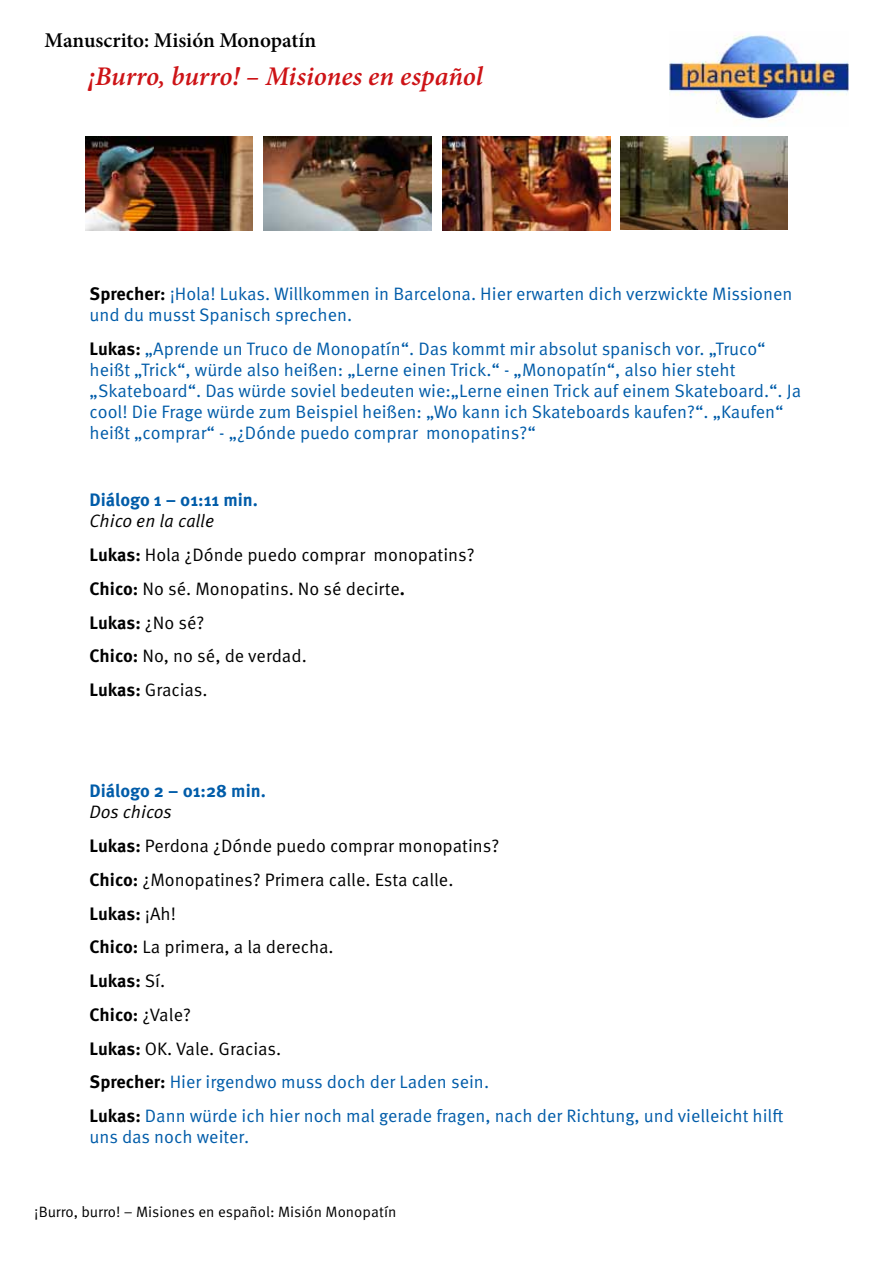
<style>
.page{position:relative;width:893px;height:1263px;background:#fff}
.page>*{position:absolute;margin:0;border:0;box-sizing:border-box;transform-origin:0 0}
.t1{font:italic 600 27px "Minion Pro";letter-spacing:-.005em;color:#cd1316}
.t2{font:600 21px "Minion Pro";letter-spacing:-.005em;color:#000}
.t3{font:18px/21px "Meta OT Norm";color:#005ca9}
.t4{font:18px/33.8px "Meta OT Norm";color:#000}
.t5{font:700 18px/33.8px "Meta OT";letter-spacing:-.005em;color:#000}
.t6{font:700 18px "Meta OT";color:#005ca9}
.t7{font:18px "Meta OT Norm Ita";color:#000}
.t8{font:15px "Meta OT Norm";color:#000}
.s1{font-family:"Meta OT";font-weight:700;color:#000}
.s2{font-family:"Meta OT";font-weight:700}
.s3{font-family:"Meta OT Norm";font-weight:400}
.s4{color:#000}
</style>
<div class="page">
<img style="left:670px;top:34px;width:178px;height:88px">
<img style="left:85px;top:136px;width:168px;height:94px">
<img style="left:442px;top:136px;width:168px;height:94px">
<img style="left:264px;top:136px;width:167px;height:94px">
<img style="left:621px;top:136px;width:166px;height:94px">
<p class="t2" style="left:45px;top:26px;width:273px">Manuscrito: Misión Monopatín</p>
<h1 class="t1" style="left:88px;top:58px;width:396px">¡Burro, burro! – Misiones en español</h1>
<p class="t3" style="left:90px;top:284px;width:704px"><span class="s1">Sprecher:</span> ¡Hola! Lukas. Willkommen in Barcelona. Hier erwarten dich verzwickte Missionen und du musst Spanisch sprechen.</p>
<p class="t3" style="left:90px;top:338px;width:713px"><span class="s1">Lukas:</span> „Aprende un Truco de Monopatín“. Das kommt mir absolut spanisch vor. „Truco“ heißt „Trick“, würde also heißen: „Lerne einen Trick.“ - „Monopatín“, also hier steht „Skateboard“. Das würde soviel bedeuten wie:„Lerne einen Trick auf einem Skateboard.“. Ja cool! Die Frage würde zum Beispiel heißen: „Wo kann ich Skateboards kaufen?“. „Kaufen“ heißt „comprar“ - „¿Dónde puedo comprar monopatins?“</p>
<p class="t6" style="left:90px;top:489px;width:170px">Diálogo 1 – 01:11 min.</p>
<p class="t7" style="left:90px;top:511px;width:126px">Chico en la calle</p>
<p class="t4" style="left:90px;top:538px;width:387px"><span class="s2">Lukas:</span> Hola ¿Dónde puedo comprar monopatins?<br><span class="s2">Chico:</span> No sé. Monopatins. No sé decirte<span class="s2">.</span></p>
<p class="t5" style="left:90px;top:606px;width:116px">Lukas: <span class="s3">¿No sé?</span></p>
<p class="t4" style="left:90px;top:640px;width:219px"><span class="s2">Chico:</span> No, no sé, de verdad.<br><span class="s2">Lukas:</span> Gracias.</p>
<p class="t6" style="left:90px;top:780px;width:178px">Diálogo 2 – 01:28 min.</p>
<p class="t7" style="left:90px;top:802px;width:84px">Dos chicos</p>
<p class="t4" style="left:90px;top:829px;width:411px"><span class="s2">Lukas:</span> Perdona ¿Dónde puedo comprar monopatins?<br><span class="s2">Chico:</span> ¿Monopatines? Primera calle. Esta calle.</p>
<p class="t5" style="left:90px;top:897px;width:88px">Lukas: <span class="s3">¡Ah!</span></p>
<p class="t4" style="left:90px;top:931px;width:246px"><span class="s2">Chico:</span> La primera, a la derecha.</p>
<p class="t5" style="left:90px;top:964px;width:103px">Lukas: <span class="s3">Sí.<br></span>Chico: <span class="s3">¿Vale?</span></p>
<p class="t3" style="left:90px;top:1032px;width:695px;line-height:33.8px"><span class="s1">Lukas:</span> <span class="s4">OK. Vale. Gracias.<br></span><span class="s1">Sprecher:</span> Hier irgendwo muss doch der Laden sein.<br><span class="s1">Lukas:</span> Dann würde ich hier noch mal gerade fragen, nach der Richtung, und vielleicht hilft</p>
<p class="t3" style="left:90px;top:1127px;width:161px">uns das noch weiter.</p>
<p class="t8" style="left:34px;top:1203px;width:364px">¡Burro, burro! – Misiones en español: Misión Monopatín</p>
</div>
